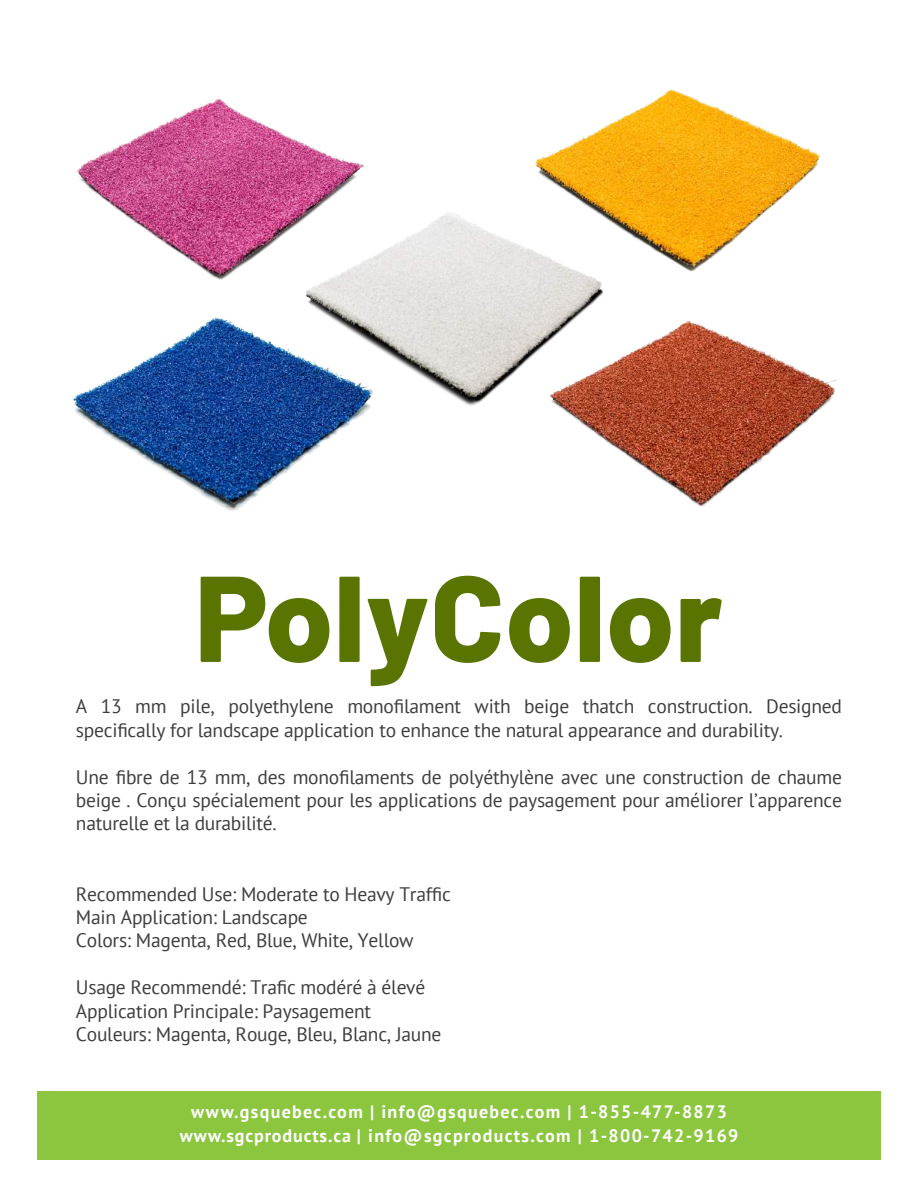
<style>
.page{position:relative;width:918px;height:1188px;background:#fff}
.page>*{position:absolute;margin:0;border:0;box-sizing:border-box;transform-origin:0 0}
.t1{font:800 121.8px "Barlow";letter-spacing:.01em;color:#597400}
.t2{font:19.5px/23.4px "PT Sans";letter-spacing:-.015em;color:#3e3e3f}
.t3{font:700 18px/24px "PT Sans";letter-spacing:.075em;color:#fff;text-align:center}
</style>
<div class="page">
<div style="left:37px;top:1091px;width:844px;height:69px;background:#8bc63e"></div>
<img style="left:72px;top:317px;width:278px;height:194px">
<img style="left:75px;top:98px;width:290px;height:182px">
<img style="left:580px;top:320px;width:257px;height:187px">
<img style="left:274px;top:176px;width:369px;height:246px">
<img style="left:510px;top:89px;width:310px;height:196px">
<h1 class="t1" style="left:195px;top:527px;width:529px">PolyColor</h1>
<p class="t2" style="left:76px;top:695px;width:768px">A 13 mm pile, polyethylene monofilament with beige thatch construction. Designed specifically for landscape application to enhance the natural appearance and durability.</p>
<p class="t2" style="left:76px;top:765px;width:768px;text-align:justify">Une fibre de 13 mm, des monofilaments de polyéthylène avec une construction de chaume beige . Conçu spécialement pour les applications de paysagement pour améliorer l’apparence naturelle et la durabilité.</p>
<p class="t2" style="left:76px;top:882px;width:376px">Recommended Use: Moderate to Heavy Traffic<br>Main Application: Landscape<br>Colors: Magenta, Red, Blue, White, Yellow</p>
<p class="t2" style="left:76px;top:975px;width:367px">Usage Recommendé: Trafic modéré à élevé<br>Application Principale: Paysagement<br>Couleurs: Magenta, Rouge, Bleu, Blanc, Jaune</p>
<p class="t3" style="left:180px;top:1099px;width:560px">www.gsquebec.com | info@gsquebec.com | 1-855-477-8873 www.sgcproducts.ca | info@sgcproducts.com | 1-800-742-9169</p>
</div>
